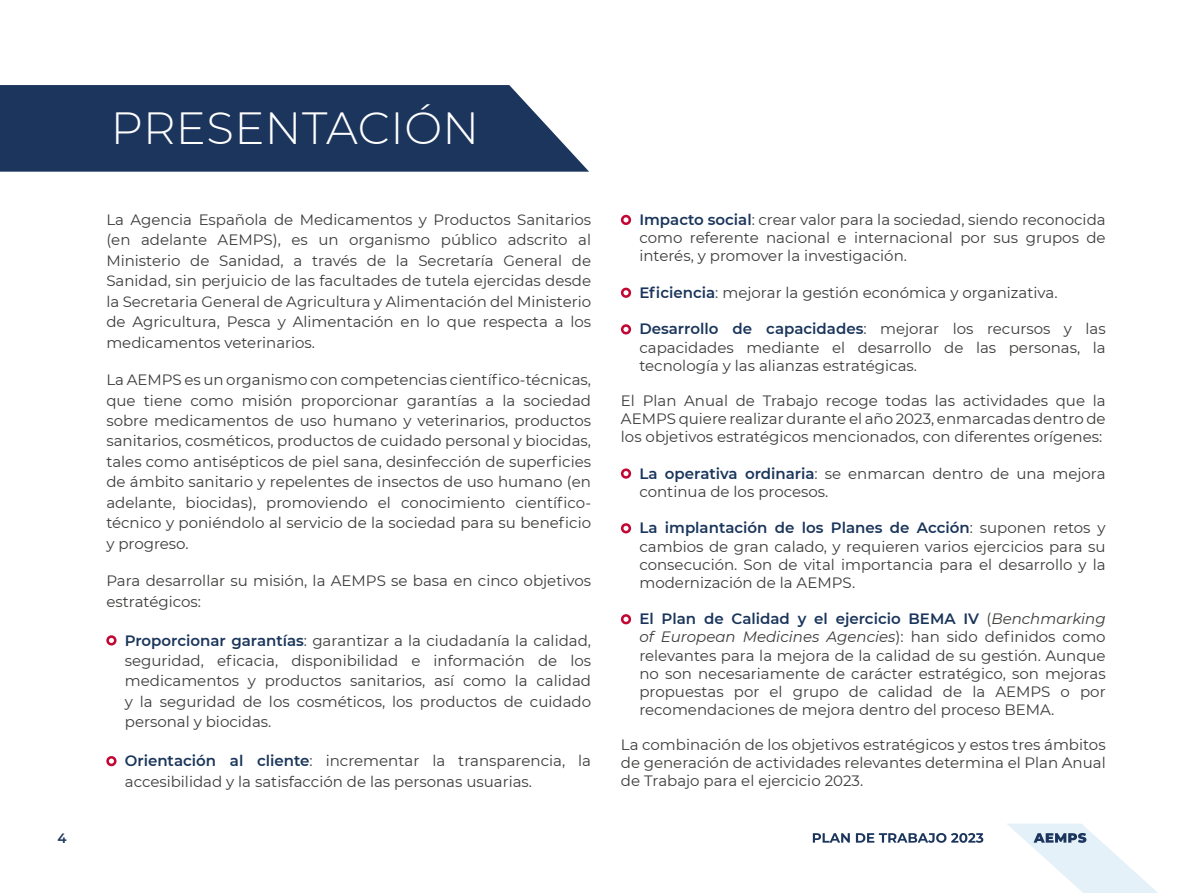
<style>
.page{position:relative;width:1191px;height:893px;background:#fff}
.page>*{position:absolute;margin:0;border:0;box-sizing:border-box;transform-origin:0 0}
.t1{font:300 45px "Montserrat";letter-spacing:.01em;color:#fff}
.t2{font:15px/20.4px "Montserrat";color:#3c3c3b;text-align:justify}
.t3{font:600 13.5px "Montserrat";color:#1b355d}
.s1{font-weight:600;color:#1a355b}
.s2{font-style:italic}
</style>
<div class="page">
<svg style="left:0;top:85px;width:589px;height:87px;background:#2b4368"></svg>
<div style="left:106px;top:635px;width:11px;height:10px;border:3px solid #c20734;border-radius:50%"></div>
<div style="left:106px;top:756px;width:11px;height:10px;border:3px solid #c20734;border-radius:50%"></div>
<div style="left:621px;top:215px;width:10px;height:10px;border:3px solid #c20734;border-radius:50%"></div>
<div style="left:621px;top:288px;width:10px;height:10px;border:3px solid #c20734;border-radius:50%"></div>
<div style="left:621px;top:324px;width:10px;height:10px;border:3px solid #c20734;border-radius:50%"></div>
<div style="left:621px;top:468px;width:10px;height:11px;border:3px solid #c20734;border-radius:50%"></div>
<div style="left:621px;top:523px;width:10px;height:10px;border:3px solid #c20734;border-radius:50%"></div>
<div style="left:621px;top:614px;width:10px;height:10px;border:3px solid #c20734;border-radius:50%"></div>
<svg style="left:813px;top:824px;width:345px;height:69px"></svg>
<p class="t3" style="left:57px;top:829px;width:11px">4</p>
<h1 class="t1" style="left:111px;top:98px;width:370px">PRESENTACIÓN</h1>
<p class="t2" style="left:106px;top:209px;width:486px">La Agencia Española de Medicamentos y Productos Sanitarios (en adelante AEMPS), es un organismo público adscrito al Ministerio de Sanidad, a través de la Secretaría General de Sanidad, sin perjuicio de las facultades de tutela ejercidas desde la Secretaria General de Agricultura y Alimentación del Ministerio de Agricultura, Pesca y Alimentación en lo que respecta a los medicamentos veterinarios.</p>
<p class="t2" style="left:106px;top:369px;width:486px">La AEMPS es un organismo con competencias científico-técnicas, que tiene como misión proporcionar garantías a la sociedad sobre medicamentos de uso humano y veterinarios, productos sanitarios, cosméticos, productos de cuidado personal y biocidas, tales como antisépticos de piel sana, desinfección de superficies de ámbito sanitario y repelentes de insectos de uso humano (en adelante, biocidas), promoviendo el conocimiento científico&shy;técnico y poniéndolo al servicio de la sociedad para su beneficio y progreso.</p>
<p class="t2" style="left:106px;top:570px;width:486px">Para desarrollar su misión, la AEMPS se basa en cinco objetivos estratégicos:</p>
<p class="t2" style="left:125px;top:629px;width:468px"><span class="s1">Proporcionar garantías</span>: garantizar a la ciudadanía la calidad, seguridad, eficacia, disponibilidad e información de los medicamentos y productos sanitarios, así como la calidad y la seguridad de los cosméticos, los productos de cuidado personal y biocidas.</p>
<p class="t2" style="left:125px;top:750px;width:468px"><span class="s1">Orientación al cliente</span>: incrementar la transparencia, la accesibilidad y la satisfacción de las personas usuarias.</p>
<p class="t2" style="left:639px;top:210px;width:468px;line-height:18.1px"><span class="s1">Impacto social</span>: crear valor para la sociedad, siendo reconocida como referente nacional e internacional por sus grupos de interés, y promover la investigación.</p>
<p class="t2" style="left:639px;top:282px;width:419px"><span class="s1">Eficiencia</span>: mejorar la gestión económica y organizativa.</p>
<p class="t2" style="left:639px;top:320px;width:468px;line-height:18.1px"><span class="s1">Desarrollo de capacidades</span>: mejorar los recursos y las capacidades mediante el desarrollo de las personas, la tecnología y las alianzas estratégicas.</p>
<p class="t2" style="left:621px;top:391px;width:486px;line-height:18.1px">El Plan Anual de Trabajo recoge todas las actividades que la AEMPS quiere realizar durante el año 2023, enmarcadas dentro de los objetivos estratégicos mencionados, con diferentes orígenes:</p>
<p class="t2" style="left:639px;top:464px;width:468px;line-height:18.1px"><span class="s1">La operativa ordinaria</span>: se enmarcan dentro de una mejora continua de los procesos.</p>
<p class="t2" style="left:639px;top:518px;width:468px;line-height:18.1px"><span class="s1">La implantación de los Planes de Acción</span>: suponen retos y cambios de gran calado, y requieren varios ejercicios para su consecución. Son de vital importancia para el desarrollo y la modernización de la AEMPS.</p>
<p class="t2" style="left:639px;top:609px;width:468px;line-height:18.1px"><span class="s1">El Plan de Calidad y el ejercicio BEMA IV</span> (<span class="s2">Benchmarking of European Medicines Agencies</span>): han sido definidos como relevantes para la mejora de la calidad de su gestión. Aunque no son necesariamente de carácter estratégico, son mejoras propuestas por el grupo de calidad de la AEMPS o por recomendaciones de mejora dentro del proceso BEMA.</p>
<p class="t2" style="left:621px;top:735px;width:486px;line-height:18.1px">La combinación de los objetivos estratégicos y estos tres ámbitos de generación de actividades relevantes determina el Plan Anual de Trabajo para el ejercicio 2023.</p>
</div>
